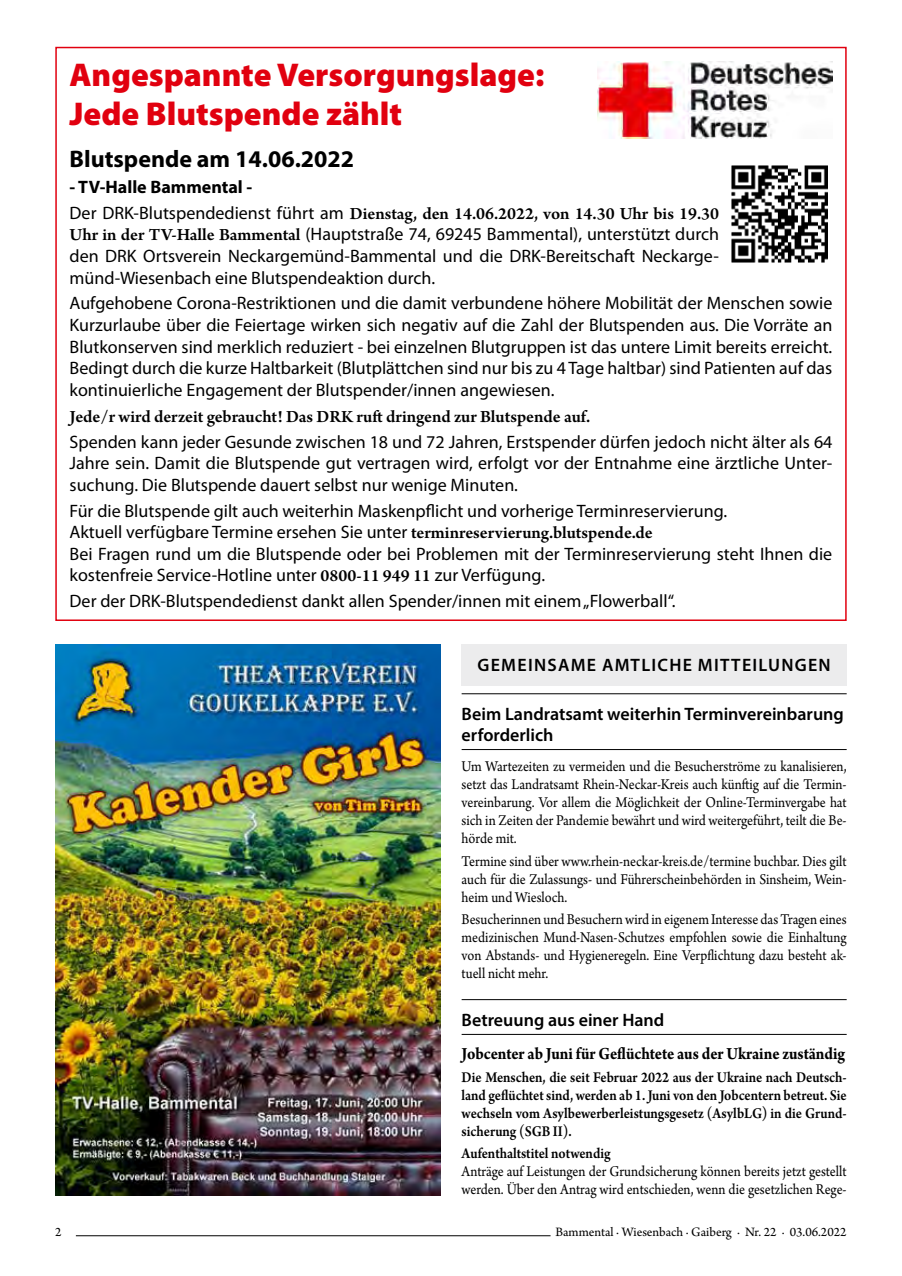
<style>
.page{position:relative;width:902px;height:1276px;background:#fff}
.page>*{position:absolute;margin:0;border:0;box-sizing:border-box;transform-origin:0 0}
.t1{font:900 33px/39.6px "Myriad Pro";color:#e1000f}
.t2{font:700 24px "Myriad Pro";color:#000}
.t3{font:18px/21.6px "Myriad Pro";color:#000;text-align:justify}
.t4{font:600 18px "Arno Pro";color:#000}
.t5{font:600 18px/21px "Myriad Pro";color:#000}
.t6{font:700 18px "Arno Pro";letter-spacing:-.005em;color:#000;scale:.9 1}
.t7{font:600 18px "Myriad Pro";letter-spacing:.07em;color:#000}
.t8{font:700 18px "Myriad Pro";color:#000}
.t9{font:15.75px/18px "Arno Pro";color:#000;text-align:justify;scale:.9 1}
.t10{font:600 15.75px/18px "Arno Pro";color:#000;text-align:justify;scale:.9 1}
.t11{font:13.5px "Arno Pro";color:#000}
.s1{font-family:"Myriad Pro";font-weight:400}
.s2{font-family:"Arno Pro";font-weight:600}
</style>
<div class="page">
<hr style="left:76px;top:1235px;width:474px;height:1px;background:#000">
<hr style="left:461px;top:693px;width:385px;height:1px;background:#000">
<hr style="left:461px;top:749px;width:385px;height:1px;background:#000">
<hr style="left:461px;top:999px;width:385px;height:1px;background:#000">
<hr style="left:461px;top:1034px;width:385px;height:1px;background:#000">
<div style="left:461px;top:644px;width:385px;height:42px;background:#ececed"></div>
<img style="left:597px;top:61px;width:235px;height:77px">
<img style="left:731px;top:165px;width:97px;height:98px">
<img style="left:55px;top:644px;width:385px;height:551px">
<h1 class="t1" style="left:70px;top:54px;width:476px">Angespannte Versorgungslage:<br>Jede Blutspende zählt</h1>
<h2 class="t2" style="left:70px;top:143px;width:286px">Blutspende am 14.06.2022</h2>
<p class="t8" style="left:70px;top:175px;width:184px">- TV-Halle Bammental -</p>
<p class="t4" style="left:70px;top:203px;width:651px"><span class="s1">Der DRK-Blutspendedienst führt am</span> Dienstag, den 14.06.2022, von 14.30 Uhr bis 19.30</p>
<p class="t3" style="left:70px;top:223px;width:651px"><span class="s2">Uhr in der TV-Halle Bammental</span> (Hauptstraße 74, 69245 Bammental), unterstützt durch den DRK Ortsverein Neckargemünd-Bammental und die DRK-Bereitschaft Neckarge&shy;münd-Wiesenbach eine Blutspendeaktion durch.</p>
<p class="t3" style="left:70px;top:292px;width:764px">Aufgehobene Corona-Restriktionen und die damit verbundene höhere Mobilität der Menschen sowie Kurzurlaube über die Feiertage wirken sich negativ auf die Zahl der Blutspenden aus. Die Vorräte an Blutkonserven sind merklich reduziert - bei einzelnen Blutgruppen ist das untere Limit bereits erreicht.<br>Bedingt durch die kurze Haltbarkeit (Blutplättchen sind nur bis zu 4 Tage haltbar) sind Patienten auf das kontinuierliche Engagement der Blutspender/innen angewiesen.</p>
<p class="t4" style="left:70px;top:406px;width:522px">Jede/r wird derzeit gebraucht! Das DRK ruft dringend zur Blutspende auf.</p>
<p class="t3" style="left:70px;top:430px;width:764px">Spenden kann jeder Gesunde zwischen 18 und 72 Jahren, Erstspender dürfen jedoch nicht älter als 64<br>Jahre sein. Damit die Blutspende gut vertragen wird, erfolgt vor der Entnahme eine ärztliche Unter&shy;suchung. Die Blutspende dauert selbst nur wenige Minuten.</p>
<p class="t3" style="left:70px;top:499px;width:764px;text-align:left">Für die Blutspende gilt auch weiterhin Maskenpflicht und vorherige Terminreservierung.<br>Aktuell verfügbare Termine ersehen Sie unter <span class="s2">terminreservierung.blutspende.de<br></span>Bei Fragen rund um die Blutspende oder bei Problemen mit der Terminreservierung steht Ihnen die kostenfreie Service-Hotline unter <span class="s2">0800-11 949 11</span> zur Verfügung.</p>
<p class="t3" style="left:70px;top:590px;width:607px">Der der DRK-Blutspendedienst dankt allen Spender/innen mit einem „Flowerball“.</p>
<p class="t7" style="left:477px;top:653px;width:355px">GEMEINSAME AMTLICHE MITTEILUNGEN</p>
<p class="t5" style="left:461px;top:702px;width:384px">Beim Landratsamt weiterhin Terminvereinbarung erforderlich</p>
<p class="t9" style="left:461px;top:758px;width:429px">Um Wartezeiten zu vermeiden und die Besucherströme zu kanalisieren, setzt das Landratsamt Rhein-Neckar-Kreis auch künftig auf die Termin&shy;vereinbarung. Vor allem die Möglichkeit der Online-Terminvergabe hat sich in Zeiten der Pandemie bewährt und wird weitergeführt, teilt die Be&shy;hörde mit.</p>
<p class="t9" style="left:461px;top:853px;width:429px">Termine sind über www.rhein-neckar-kreis.de/termine buchbar. Dies gilt auch für die Zulassungs- und Führerscheinbehörden in Sinsheim, Wein&shy;heim und Wiesloch.</p>
<p class="t9" style="left:461px;top:911px;width:429px">Besucherinnen und Besuchern wird in eigenem Interesse das Tragen eines medizinischen Mund-Nasen-Schutzes empfohlen sowie die Einhaltung von Abstands- und Hygieneregeln. Eine Verpflichtung dazu besteht ak&shy;tuell nicht mehr.</p>
<p class="t5" style="left:461px;top:1008px;width:204px">Betreuung aus einer Hand</p>
<p class="t6" style="left:461px;top:1043px;width:427px">Jobcenter ab Juni für Geflüchtete aus der Ukraine zuständig</p>
<p class="t10" style="left:461px;top:1068px;width:429px">Die Menschen, die seit Februar 2022 aus der Ukraine nach Deutsch&shy;land geflüchtet sind, werden ab 1. Juni von den Jobcentern betreut. Sie wechseln vom Asylbewerberleistungsgesetz (AsylbLG) in die Grund&shy;sicherung (SGB II).</p>
<p class="t10" style="left:461px;top:1145px;width:167px">Aufenthaltstitel notwendig</p>
<p class="t9" style="left:461px;top:1163px;width:429px">Anträge auf Leistungen der Grundsicherung können bereits jetzt gestellt werden. Über den Antrag wird entschieden, wenn die gesetzlichen Rege-</p>
<p class="t11" style="left:55px;top:1224px;width:8px">2</p>
<p class="t11" style="left:555px;top:1224px;width:293px">Bammental · Wiesenbach · Gaiberg · Nr. 22 · 03.06.2022</p>
</div>
